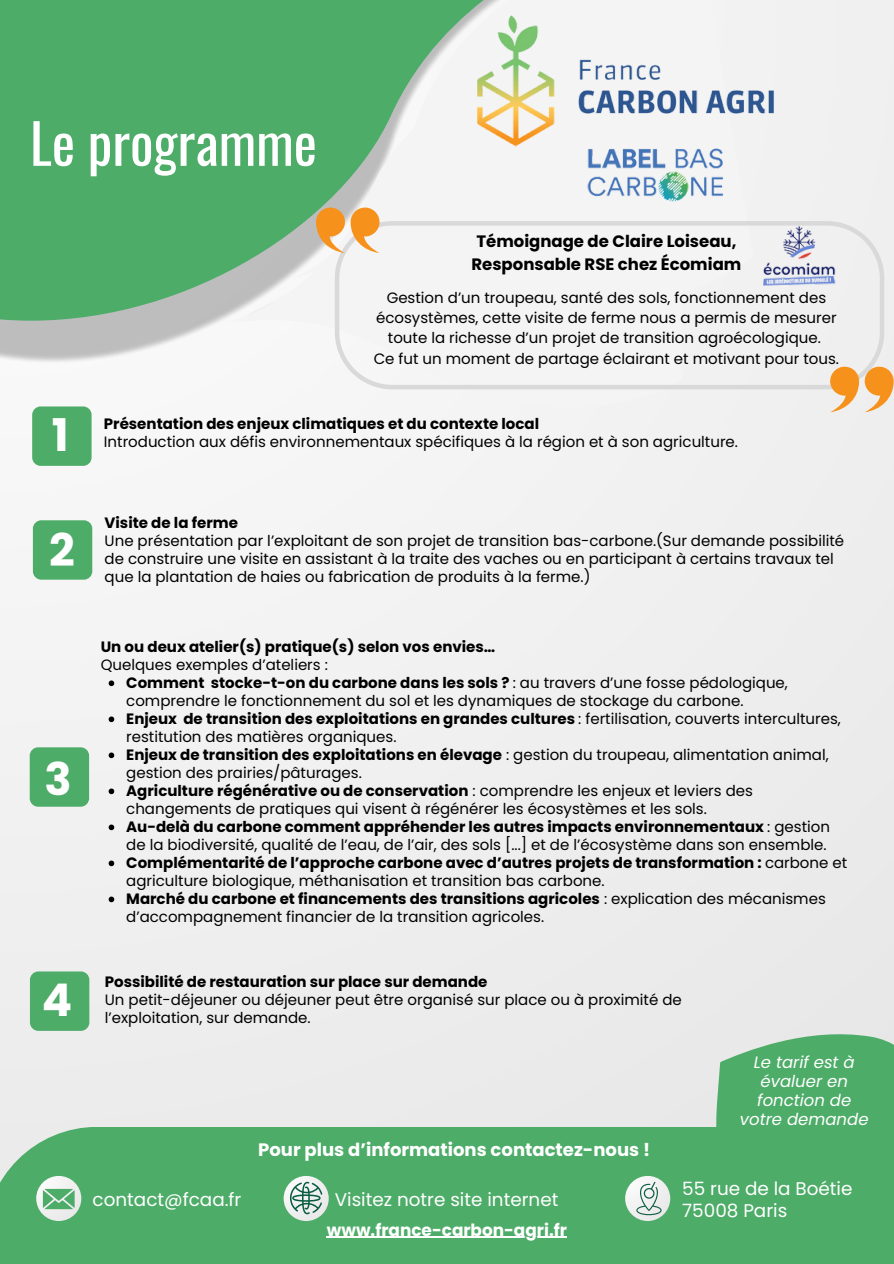
<style>
.page{position:relative;width:894px;height:1264px;background:#fff}
.page>*{position:absolute;margin:0;border:0;box-sizing:border-box;transform-origin:0 0}
.t1{font:55.2px "Oswald";color:#fff}
.t2{font:700 45px "Poppins";color:#fff}
.t3{font:18.3px/21.3px "Poppins";color:#fff}
.t4{font:700 18px "Poppins";color:#fff}
.t5{font:700 16.8px "Poppins";color:#fff}
.t6{font:700 16.5px/22.5px "Poppins";color:#000}
.t7{font:italic 16.5px/19.2px "Poppins";color:#fff;text-align:center}
.t8{font:15px/18px "Poppins";color:#000}
.t9{font:700 15px/18px "Poppins";color:#000}
.s1{font-weight:700}
.s2{font-weight:400}
</style>
<div class="page">
<div style="left:0;top:0;width:893px;height:1263px;background:#efefef"></div>
<svg style="left:716px;top:1034px;width:177px;height:92px;background:#5cb174"></svg>
<div style="left:0;top:1126px;width:893px;height:137px;background:#4dac68"></div>
<svg style="left:625px;top:1175px;width:45px;height:45px"></svg>
<svg style="left:636px;top:1181px;width:25px;height:34px"></svg>
<svg style="left:283px;top:1175px;width:45px;height:45px"></svg>
<svg style="left:290px;top:1181px;width:32px;height:33px"></svg>
<svg style="left:36px;top:1175px;width:45px;height:45px"></svg>
<svg style="left:43px;top:1188px;width:31px;height:21px"></svg>
<div style="left:0;top:0;width:607px;height:321px;background:#4dac68"></div>
<div style="left:33px;top:520px;width:59px;height:59px;background:#4dac68;border-radius:8px"></div>
<div style="left:30px;top:747px;width:59px;height:59px;background:#4dac68;border-radius:8px"></div>
<svg style="left:436px;top:0;width:229px;height:45px;fill:#f4f4f4"></svg>
<svg style="left:226px;top:45px;width:439px;height:362px;fill:#f4f4f4"></svg>
<svg style="left:335px;top:221px;width:549px;height:168px"></svg>
<img style="left:467px;top:14px;width:307px;height:140px">
<img style="left:586px;top:145px;width:139px;height:60px">
<div style="left:30px;top:971px;width:59px;height:59px;background:#4dac68;border-radius:8px"></div>
<div style="left:32px;top:406px;width:60px;height:60px;background:#4dac68;border-radius:8px"></div>
<svg style="left:316px;top:207px;width:64px;height:46px;background:#eeb877"></svg>
<svg style="left:829px;top:366px;width:64px;height:46px"></svg>
<img style="left:758px;top:221px;width:82px;height:74px">
<hr style="left:327px;top:1236px;width:240px;height:1px;background:#fff">
<svg style="left:109px;top:680px;width:5px;height:6px"></svg>
<svg style="left:109px;top:716px;width:5px;height:6px"></svg>
<svg style="left:109px;top:752px;width:5px;height:6px"></svg>
<svg style="left:109px;top:788px;width:5px;height:6px"></svg>
<svg style="left:109px;top:824px;width:5px;height:6px"></svg>
<svg style="left:109px;top:860px;width:5px;height:6px"></svg>
<svg style="left:109px;top:896px;width:5px;height:6px"></svg>
<h1 class="t1" style="left:30px;top:100px;width:288px">Le programme</h1>
<p class="t6" style="left:471px;top:230px;width:271px">Témoignage de Claire Loiseau,<br>Responsable RSE chez Écomiam</p>
<p class="t8" style="left:376px;top:287px;width:462px;line-height:20.2px;text-align:center">Gestion d’un troupeau, santé des sols, fonctionnement des écosystèmes, cette visite de ferme nous a permis de mesurer toute la richesse d’un projet de transition agroécologique.</p>
<p class="t8" style="left:373px;top:349px;width:467px">Ce fut un moment de partage éclairant et motivant pour tous.</p>
<p class="t2" style="left:52px;top:404px;width:18px">1</p>
<p class="t9" style="left:104px;top:414px;width:436px">Présentation des enjeux climatiques et du contexte local</p>
<h4 class="t8" style="left:104px;top:432px;width:635px">Introduction aux défis environnementaux spécifiques à la région et à son agriculture.</h4>
<p class="t2" style="left:49px;top:519px;width:27px">2</p>
<p class="t9" style="left:105px;top:514px;width:135px">Visite de la ferme</p>
<p class="t8" style="left:105px;top:532px;width:740px">Une présentation par l’exploitant de son projet de transition bas-carbone.(Sur demande possibilité de construire une visite en assistant à la traite des vaches ou en participant à certains travaux tel que la plantation de haies ou fabrication de produits à la ferme.)</p>
<p class="t2" style="left:44px;top:747px;width:29px">3</p>
<p class="t2" style="left:42px;top:968px;width:32px">4</p>
<p class="t9" style="left:101px;top:638px;width:396px">Un ou deux atelier(s) pratique(s) selon vos envies…</p>
<p class="t8" style="left:101px;top:656px;width:229px">Quelques exemples d’ateliers :</p>
<p class="t8" style="left:126px;top:674px;width:663px"><span class="s1">Comment stocke-t-on du carbone dans les sols ?</span> : au travers d’une fosse pédologique, comprendre le fonctionnement du sol et les dynamiques de stockage du carbone.</p>
<p class="t8" style="left:126px;top:710px;width:716px"><span class="s1">Enjeux de transition des exploitations en grandes cultures</span> : fertilisation, couverts intercultures, restitution des matières organiques.</p>
<p class="t8" style="left:126px;top:746px;width:703px"><span class="s1">Enjeux de transition des exploitations en élevage</span> : gestion du troupeau, alimentation animal, gestion des prairies/pâturages.</p>
<p class="t8" style="left:126px;top:782px;width:628px"><span class="s1">Agriculture régénérative ou de conservation</span> : comprendre les enjeux et leviers des changements de pratiques qui visent à régénérer les écosystèmes et les sols.</p>
<p class="t8" style="left:126px;top:818px;width:705px"><span class="s1">Au-delà du carbone comment appréhender les autres impacts environnementaux</span> : gestion de la biodiversité, qualité de l’eau, de l’air, des sols [...] et de l’écosystème dans son ensemble.</p>
<p class="t9" style="left:126px;top:854px;width:722px">Complémentarité de l’approche carbone avec d’autres projets de transformation : <span class="s2">carbone et agriculture biologique, méthanisation et transition bas carbone.</span></p>
<p class="t8" style="left:126px;top:890px;width:701px"><span class="s1">Marché du carbone et financements des transitions agricoles</span> : explication des mécanismes d’accompagnement financier de la transition agricoles.</p>
<p class="t9" style="left:105px;top:973px;width:384px">Possibilité de restauration sur place sur demande</p>
<p class="t8" style="left:105px;top:991px;width:578px">Un petit-déjeuner ou déjeuner peut être organisé sur place ou à proximité de l’exploitation, sur demande.</p>
<p class="t4" style="left:258px;top:1136px;width:393px">Pour plus d’informations contactez-nous !</p>
<p class="t7" style="left:739px;top:1052px;width:130px">Le tarif est à évaluer en fonction de votre demande</p>
<p class="t3" style="left:93px;top:1188px;width:150px">contact@fcaa.fr</p>
<p class="t3" style="left:335px;top:1188px;width:225px">Visitez notre site internet</p>
<p class="t5" style="left:327px;top:1217px;width:242px">www.france-carbon-agri.fr</p>
<p class="t3" style="left:682px;top:1178px;width:172px">55 rue de la Boétie<br>75008 Paris</p>
</div>
